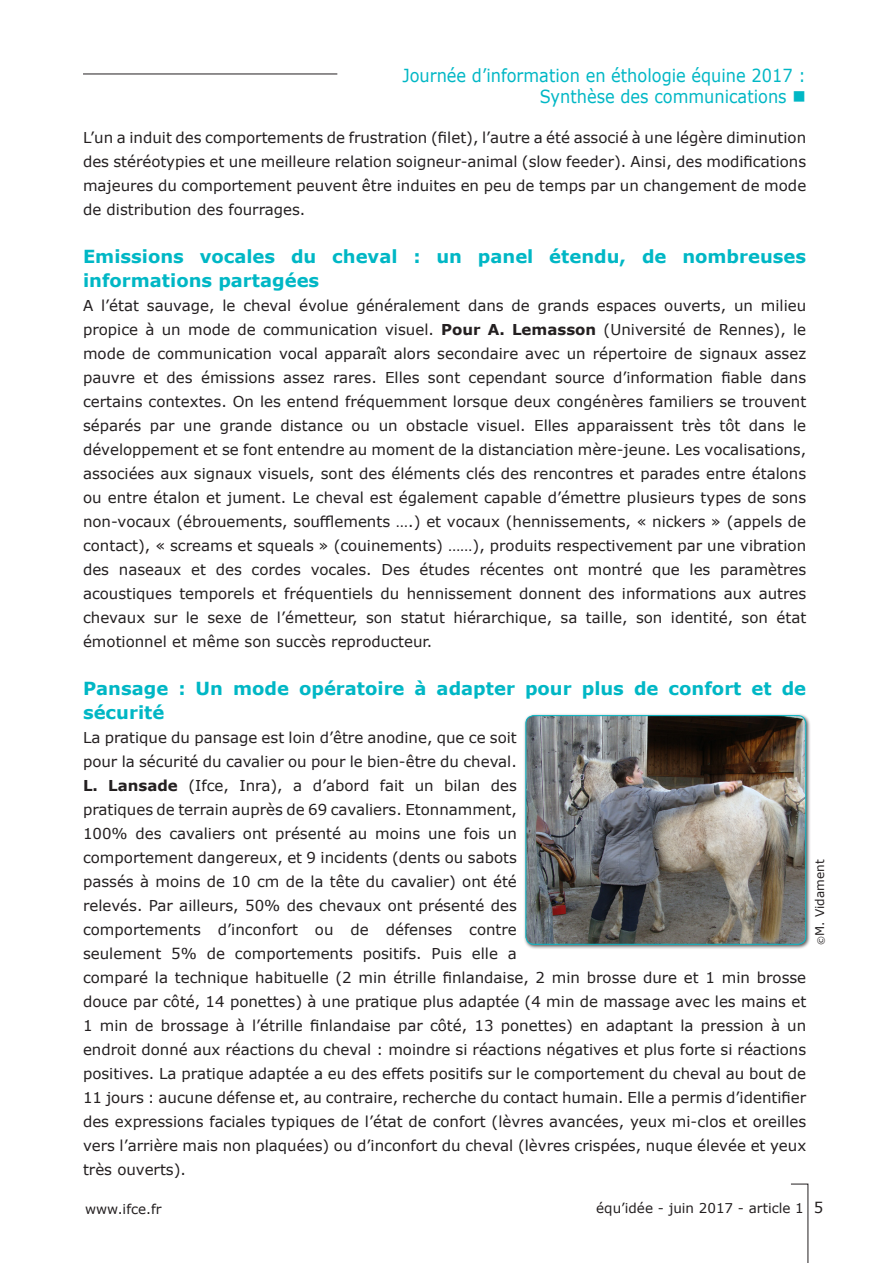
<style>
.page{position:relative;width:893px;height:1263px;background:#fff}
.page>*{position:absolute;margin:0;border:0;box-sizing:border-box;transform-origin:0 0}
.t1{font:700 18px/24px "Verdana";color:#00b7c5}
.t2{font:18px/21px "Verdana";color:#00b7c5;text-align:right;scale:.9 1}
.t3{font:15px/24px "Verdana";color:#231f20;text-align:justify}
.t4{font:13.5px "Verdana";color:#231f20}
.t5{font:12px "Verdana";color:#231f20}
.s1{font-weight:700}
.s2{font-size:9px}
.s3{font-size:15px}
</style>
<div class="page">
<svg style="left:791px;top:1183px;width:18px;height:80px"></svg>
<hr style="left:83px;top:74px;width:254px;height:1px;background:#231f20">
<div style="left:523px;top:713px;width:288px;height:236px;background:#231f20;opacity:.75"></div>
<img style="left:526px;top:716px;width:280px;height:228px">
<div style="left:525px;top:715px;width:281px;height:230px;border:1px solid #00b7c5;border-radius:8px"></div>
<p class="t2" style="left:402px;top:65px;width:450px">Journée d’information en éthologie équine 2017 :<br>Synthèse des communications ■</p>
<p class="t3" style="left:83px;top:125px;width:725px">L’un a induit des comportements de frustration (filet), l’autre a été associé à une légère diminution des stéréotypies et une meilleure relation soigneur-animal (slow feeder). Ainsi, des modifications majeures du comportement peuvent être induites en peu de temps par un changement de mode de distribution des fourrages.</p>
<p class="t1" style="left:83px;top:244px;width:725px">Emissions vocales du cheval : un panel étendu, de nombreuses informations partagées</p>
<p class="t3" style="left:83px;top:293px;width:725px">A l’état sauvage, le cheval évolue généralement dans de grands espaces ouverts, un milieu propice à un mode de communication visuel. <span class="s1">Pour A. Lemasson</span> (Université de Rennes), le mode de communication vocal apparaît alors secondaire avec un répertoire de signaux assez pauvre et des émissions assez rares. Elles sont cependant source d’information fiable dans certains contextes. On les entend fréquemment lorsque deux congénères familiers se trouvent séparés par une grande distance ou un obstacle visuel. Elles apparaissent très tôt dans le développement et se font entendre au moment de la distanciation mère-jeune. Les vocalisations, associées aux signaux visuels, sont des éléments clés des rencontres et parades entre étalons ou entre étalon et jument. Le cheval est également capable d’émettre plusieurs types de sons non-vocaux (ébrouements, soufflements ….) et vocaux (hennissements, « nickers » (appels de contact), « screams et squeals » (couinements) ……), produits respectivement par une vibration des naseaux et des cordes vocales. Des études récentes ont montré que les paramètres acoustiques temporels et fréquentiels du hennissement donnent des informations aux autres chevaux sur le sexe de l’émetteur, son statut hiérarchique, sa taille, son identité, son état émotionnel et même son succès reproducteur.</p>
<p class="t1" style="left:83px;top:676px;width:725px">Pansage : Un mode opératoire à adapter pour plus de confort et de sécurité</p>
<p class="t3" style="left:83px;top:725px;width:725px;text-align:left">La pratique du pansage est loin d’être anodine, que ce soit<br>pour la sécurité du cavalier ou pour le bien-être du cheval.<br><span class="s1">L. Lansade</span> (Ifce, Inra), a d’abord fait un bilan des<br>pratiques de terrain auprès de 69 cavaliers. Etonnamment,<br>100% des cavaliers ont présenté au moins une fois un<br>comportement dangereux, et 9 incidents (dents ou sabots<br>passés à moins de 10 cm de la tête du cavalier) ont été<br>relevés. Par ailleurs, 50% des chevaux ont présenté des<br>comportements d’inconfort ou de défenses contre<br>seulement 5% de comportements positifs. Puis elle a<br>comparé la technique habituelle (2 min étrille finlandaise, 2 min brosse dure et 1 min brosse douce par côté, 14 ponettes) à une pratique plus adaptée (4 min de massage avec les mains et 1 min de brossage à l’étrille finlandaise par côté, 13 ponettes) en adaptant la pression à un endroit donné aux réactions du cheval : moindre si réactions négatives et plus forte si réactions positives. La pratique adaptée a eu des effets positifs sur le comportement du cheval au bout de 11 jours : aucune défense et, au contraire, recherche du contact humain. Elle a permis d’identifier des expressions faciales typiques de l’état de confort (lèvres avancées, yeux mi-clos et oreilles vers l’arrière mais non plaquées) ou d’inconfort du cheval (lèvres crispées, nuque élevée et yeux très ouverts).</p>
<p class="t5" style="left:812px;top:945px;width:87px;rotate:-90deg"><span class="s2">©</span>M. Vidament</p>
<p class="t4" style="left:85px;top:1200px;width:78px">www.ifce.fr</p>
<p class="t4" style="left:596px;top:1199px;width:229px">équ’idée - juin 2017 - article 1 <span class="s3">5</span></p>
</div>
